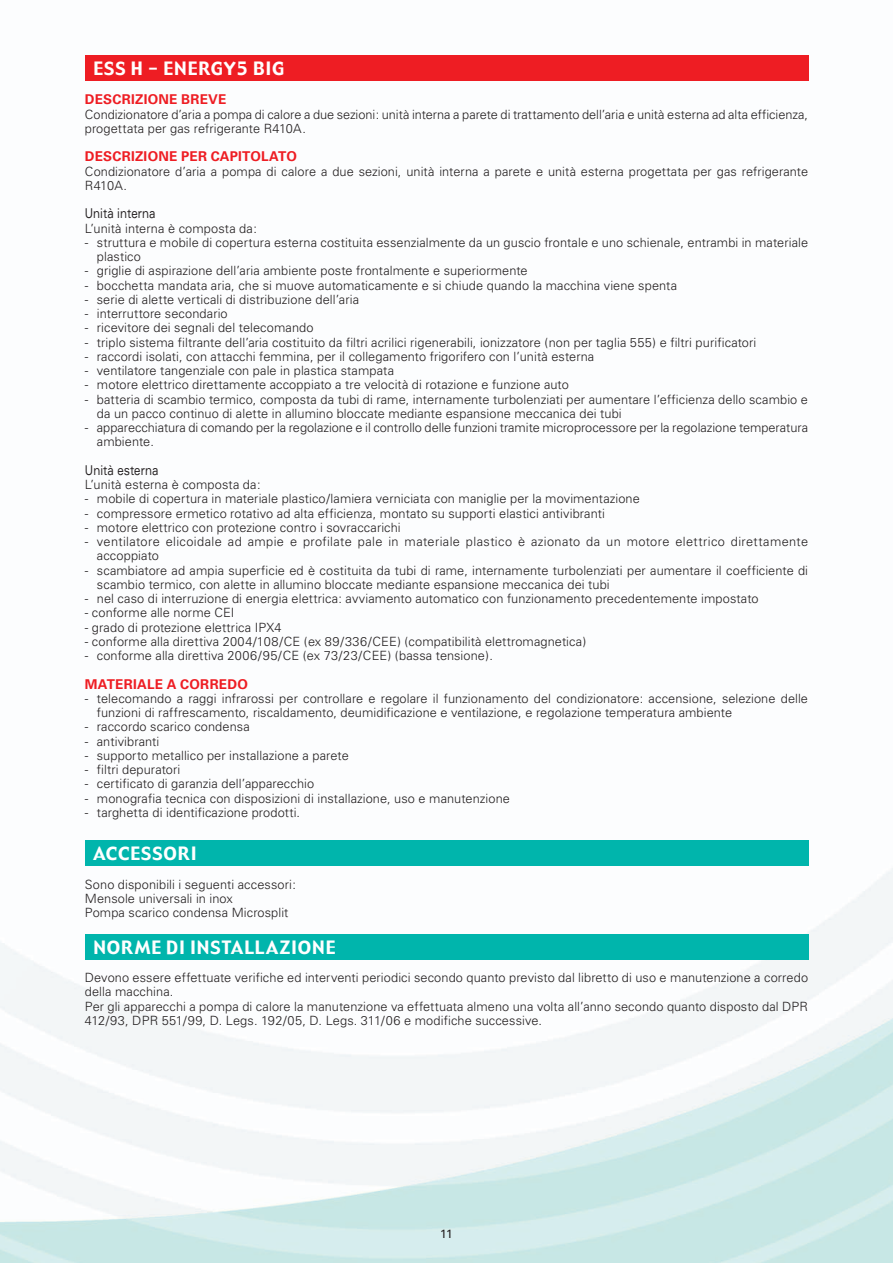
<style>
.page{position:relative;width:893px;height:1263px;background:#fff}
.page>*{position:absolute;margin:0;border:0;box-sizing:border-box;transform-origin:0 0}
.t1{font:18px "Gadget";letter-spacing:.05em;color:#fff}
.t2{font:700 13.5px "Univers";letter-spacing:.015em;color:#ee1d23}
.t3{font:expanded 13.5px "Univers";letter-spacing:.005em;color:#231f20;scale:.7 1}
.t4{font:300 12.75px/14.2px "Univers";letter-spacing:.005em;color:#231f20}
.t5{font:300 12.75px/14.2px "Univers";letter-spacing:.03em;color:#231f20}
.t6{font:12px "Univers";color:#231f20}
</style>
<div class="page">
<img style="left:0;top:55px;width:892px;height:1208px">
<div style="left:85px;top:55px;width:723px;height:26px;background:#ee1d23"></div>
<div style="left:85px;top:841px;width:723px;height:25px;background:#00b5ac"></div>
<div style="left:85px;top:934px;width:723px;height:26px;background:#00b5ac"></div>
<h1 class="t1" style="left:93px;top:57px;width:192px">ESS H - ENERGY5 BIG</h1>
<p class="t2" style="left:85px;top:95px;width:143px">DESCRIZIONE BREVE</p>
<p class="t4" style="left:85px;top:108px;width:724px">Condizionatore d’aria a pompa di calore a due sezioni: unità interna a parete di trattamento dell’aria e unità esterna ad alta efficienza, progettata per gas refrigerante R410A.</p>
<p class="t2" style="left:85px;top:152px;width:214px">DESCRIZIONE PER CAPITOLATO</p>
<p class="t4" style="left:85px;top:165px;width:724px">Condizionatore d’aria a pompa di calore a due sezioni, unità interna a parete e unità esterna progettata per gas refrigerante<br>R410A.</p>
<p class="t3" style="left:85px;top:209px;width:102px">Unità interna</p>
<p class="t4" style="left:85px;top:222px;width:173px">L’unità interna è composta da:</p>
<p class="t4" style="left:97px;top:236px;width:712px;text-indent:-12px">- struttura e mobile di copertura esterna costituita essenzialmente da un guscio frontale e uno schienale, entrambi in materiale plastico</p>
<p class="t4" style="left:85px;top:265px;width:444px">- griglie di aspirazione dell’aria ambiente poste frontalmente e superiormente</p>
<p class="t4" style="left:85px;top:279px;width:593px">- bocchetta mandata aria, che si muove automaticamente e si chiude quando la macchina viene spenta</p>
<p class="t4" style="left:85px;top:293px;width:276px">- serie di alette verticali di distribuzione dell’aria</p>
<p class="t4" style="left:85px;top:308px;width:144px">- interruttore secondario</p>
<p class="t4" style="left:85px;top:322px;width:230px">- ricevitore dei segnali del telecomando</p>
<p class="t4" style="left:85px;top:336px;width:673px">- triplo sistema filtrante dell’aria costituito da filtri acrilici rigenerabili, ionizzatore (non per taglia 555) e filtri purificatori</p>
<p class="t4" style="left:85px;top:350px;width:511px">- raccordi isolati, con attacchi femmina, per il collegamento frigorifero con l’unità esterna</p>
<p class="t4" style="left:85px;top:365px;width:311px">- ventilatore tangenziale con pale in plastica stampata</p>
<p class="t4" style="left:85px;top:379px;width:485px">- motore elettrico direttamente accoppiato a tre velocità di rotazione e funzione auto</p>
<p class="t4" style="left:97px;top:393px;width:712px;text-indent:-12px">- batteria di scambio termico, composta da tubi di rame, internamente turbolenziati per aumentare l’efficienza dello scambio e da un pacco continuo di alette in allumino bloccate mediante espansione meccanica dei tubi</p>
<p class="t4" style="left:97px;top:422px;width:712px;text-indent:-12px">- apparecchiatura di comando per la regolazione e il controllo delle funzioni tramite microprocessore per la regolazione temperatura ambiente.</p>
<p class="t3" style="left:85px;top:465px;width:106px">Unità esterna</p>
<p class="t4" style="left:85px;top:479px;width:177px">L’unità esterna è composta da:</p>
<p class="t4" style="left:85px;top:493px;width:556px">- mobile di copertura in materiale plastico/lamiera verniciata con maniglie per la movimentazione</p>
<p class="t4" style="left:85px;top:507px;width:521px">- compressore ermetico rotativo ad alta efficienza, montato su supporti elastici antivibranti</p>
<p class="t4" style="left:85px;top:521px;width:317px">- motore elettrico con protezione contro i sovraccarichi</p>
<p class="t5" style="left:97px;top:536px;width:712px;text-indent:-12px">- ventilatore elicoidale ad ampie e profilate pale in materiale plastico è azionato da un motore elettrico direttamente accoppiato</p>
<p class="t4" style="left:97px;top:564px;width:712px;text-indent:-12px">- scambiatore ad ampia superficie ed è costituita da tubi di rame, internamente turbolenziati per aumentare il coefficiente di scambio termico, con alette in allumino bloccate mediante espansione meccanica dei tubi</p>
<p class="t4" style="left:85px;top:593px;width:675px">- nel caso di interruzione di energia elettrica: avviamento automatico con funzionamento precedentemente impostato</p>
<p class="t4" style="left:85px;top:607px;width:151px">- conforme alle norme CEI</p>
<p class="t4" style="left:85px;top:621px;width:198px">- grado di protezione elettrica IPX4</p>
<p class="t4" style="left:85px;top:635px;width:503px">- conforme alla direttiva 2004/108/CE (ex 89/336/CEE) (compatibilità elettromagnetica)</p>
<p class="t4" style="left:85px;top:650px;width:409px">- conforme alla direttiva 2006/95/CE (ex 73/23/CEE) (bassa tensione).</p>
<p class="t2" style="left:85px;top:679px;width:164px">MATERIALE A CORREDO</p>
<p class="t4" style="left:97px;top:692px;width:712px;text-indent:-12px">- telecomando a raggi infrarossi per controllare e regolare il funzionamento del condizionatore: accensione, selezione delle funzioni di raffrescamento, riscaldamento, deumidificazione e ventilazione, e regolazione temperatura ambiente</p>
<p class="t4" style="left:85px;top:721px;width:166px">- raccordo scarico condensa</p>
<p class="t4" style="left:85px;top:735px;width:76px">- antivibranti</p>
<p class="t4" style="left:85px;top:749px;width:265px">- supporto metallico per installazione a parete</p>
<p class="t4" style="left:85px;top:764px;width:97px">- filtri depuratori</p>
<p class="t4" style="left:85px;top:778px;width:231px">- certificato di garanzia dell’apparecchio</p>
<p class="t4" style="left:85px;top:792px;width:426px">- monografia tecnica con disposizioni di installazione, uso e manutenzione</p>
<p class="t4" style="left:85px;top:806px;width:217px">- targhetta di identificazione prodotti.</p>
<h1 class="t1" style="left:93px;top:842px;width:105px">ACCESSORI</h1>
<p class="t4" style="left:85px;top:878px;width:212px">Sono disponibili i seguenti accessori:<br>Mensole universali in inox<br>Pompa scarico condensa Microsplit</p>
<h1 class="t1" style="left:93px;top:936px;width:243px">NORME DI INSTALLAZIONE</h1>
<p class="t4" style="left:85px;top:972px;width:724px">Devono essere effettuate verifiche ed interventi periodici secondo quanto previsto dal libretto di uso e manutenzione a corredo della macchina.<br>Per gli apparecchi a pompa di calore la manutenzione va effettuata almeno una volta all’anno secondo quanto disposto dal DPR 412/93, DPR 551/99, D. Legs. 192/05, D. Legs. 311/06 e modifiche successive.</p>
<p class="t6" style="left:440px;top:1229px;width:14px">11</p>
</div>
